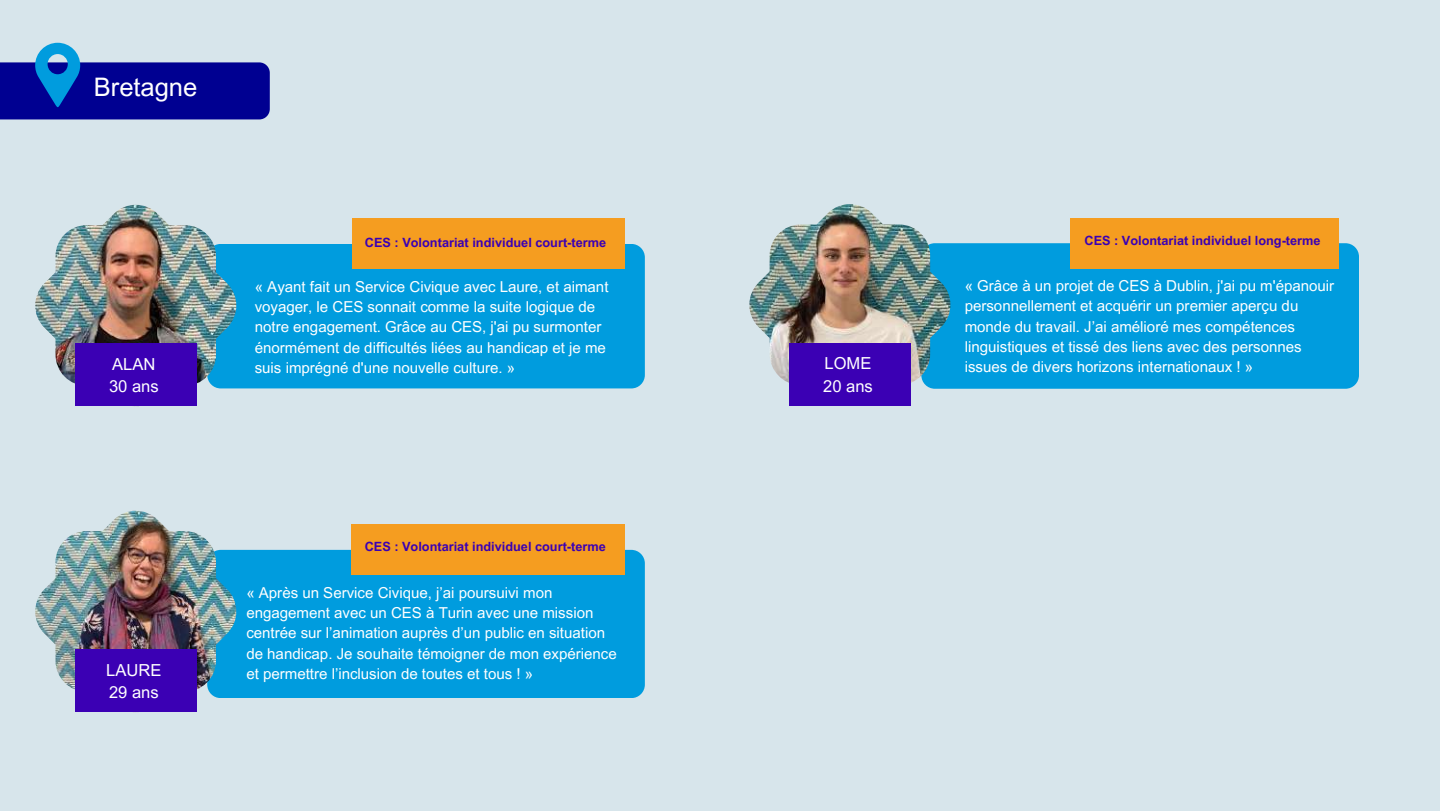
<style>
.page{position:relative;width:1440px;height:811px;background:#fff}
.page>*{position:absolute;margin:0;border:0;box-sizing:border-box;transform-origin:0 0}
.t1{font:25.4px "Arial MT Pro";color:#fff}
.t2{font:16.6px/22px "Arial MT Pro";color:#fff}
.t3{font:15px/20.4px "Arial MT Pro";color:#fff}
.t4{font:700 12.8px "Arial MT Pro";color:#3b00b4}
</style>
<div class="page">
<div style="left:0;top:0;width:1440px;height:810px;background:#d7e5eb"></div>
<svg style="left:0;top:43px;width:270px;height:76px"></svg>
<div style="left:207px;top:244px;width:438px;height:144px;background:#009cde;border-radius:14px"></div>
<img style="left:35px;top:205px;width:201px;height:201px">
<div style="left:75px;top:343px;width:121px;height:63px;background:#3b00b4"></div>
<div style="left:352px;top:218px;width:273px;height:51px;background:#f59d20"></div>
<div style="left:207px;top:549px;width:438px;height:148px;background:#009cde;border-radius:14px"></div>
<img style="left:35px;top:510px;width:201px;height:201px">
<div style="left:75px;top:649px;width:121px;height:62px;background:#3b00b4"></div>
<div style="left:351px;top:524px;width:274px;height:50px;background:#f59d20"></div>
<div style="left:921px;top:243px;width:438px;height:145px;background:#009cde;border-radius:14px"></div>
<img style="left:749px;top:204px;width:201px;height:185px">
<div style="left:789px;top:343px;width:122px;height:62px;background:#3b00b4"></div>
<div style="left:1071px;top:218px;width:268px;height:50px;background:#f59d20"></div>
<h1 class="t1" style="left:94px;top:77px;width:105px">Bretagne</h1>
<p class="t4" style="left:365px;top:238px;width:243px">CES : Volontariat individuel court-terme</p>
<p class="t3" style="left:255px;top:278px;width:355px">« Ayant fait un Service Civique avec Laure, et aimant voyager, le CES sonnait comme la suite logique de notre engagement. Grâce au CES, j'ai pu surmonter énormément de difficultés liées au handicap et je me</p>
<p class="t2" style="left:112px;top:355px;width:45px">ALAN</p>
<p class="t3" style="left:255px;top:359px;width:262px">suis imprégné d'une nouvelle culture. »</p>
<p class="t2" style="left:109px;top:377px;width:51px">30 ans</p>
<p class="t2" style="left:106px;top:661px;width:57px">LAURE<br>29 ans</p>
<p class="t4" style="left:365px;top:541px;width:243px">CES : Volontariat individuel court-terme</p>
<p class="t3" style="left:246px;top:583px;width:372px">« Après un Service Civique, j’ai poursuivi mon engagement avec un CES à Turin avec une mission centrée sur l’animation auprès d’un public en situation de handicap. Je souhaite témoigner de mon expérience et permettre l’inclusion de toutes et tous ! »</p>
<p class="t2" style="left:823px;top:354px;width:51px">LOME<br>20 ans</p>
<p class="t4" style="left:1084px;top:235px;width:238px">CES : Volontariat individuel long-terme</p>
<p class="t3" style="left:965px;top:277px;width:371px">« Grâce à un projet de CES à Dublin, j'ai pu m'épanouir personnellement et acquérir un premier aperçu du monde du travail. J’ai amélioré mes compétences linguistiques et tissé des liens avec des personnes issues de divers horizons internationaux ! »</p>
</div>
